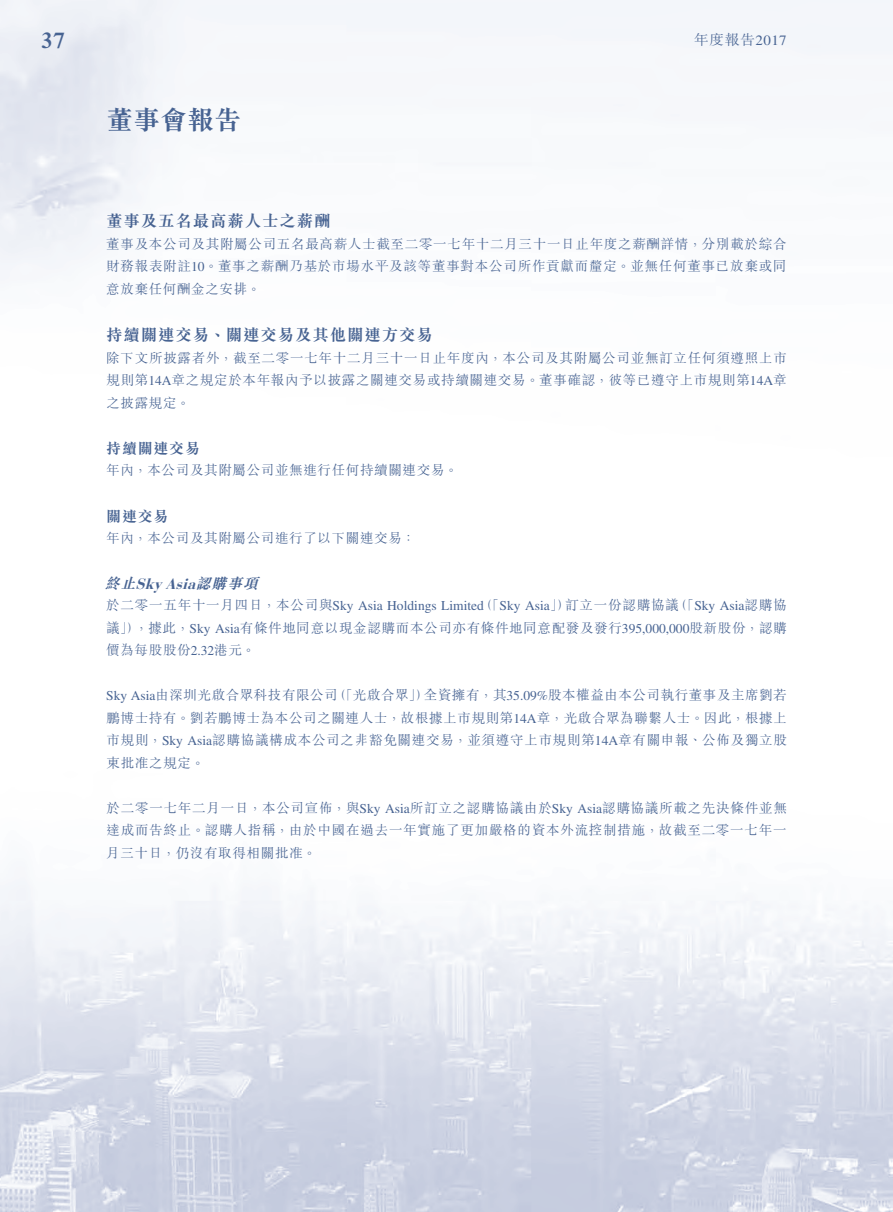
<style>
.page{position:relative;width:893px;height:1212px;background:#fff}
.page>*{position:absolute;margin:0;border:0;box-sizing:border-box;transform-origin:0 0}
.t1{font:700 27px "M Sung HK";color:#476392}
.t2{font:600 22.5px "Times LT Std";color:#476392;scale:1.05 1}
.t3{font:700 16.5px "M Sung HK";letter-spacing:.05em;color:#476392}
.t4{font:italic 700 15px "Bauer Bodoni Std";color:#476392}
.t5{font:700 15px "M Sung HK";letter-spacing:.05em;color:#476392}
.t6{font:300 14.25px "M Sung HK";color:#476392;scale:1.05 1}
.t7{font:300 13.5px/22.5px "M Sung HK";letter-spacing:.05em;color:#476392;text-align:justify}
.t8{font:13.5px "Times LT Std";color:#476392}
.s1{font-family:"Times LT Std";font-weight:400}
.s2{font-family:"M Sung HK"}
.s3{font-family:"M Sung HK";font-weight:300}
</style>
<div class="page">
<img style="left:0;top:0;width:893px;height:1212px">
<h2 class="t2" style="left:41px;top:27px;width:25px">37</h2>
<h1 class="t1" style="left:106px;top:102px;width:136px">董事會報告</h1>
<p class="t6" style="left:694px;top:30px;width:90px">年度報告<span class="s1">2017</span></p>
<p class="t3" style="left:106px;top:210px;width:226px">董事及五名最高薪人士之薪酬</p>
<p class="t7" style="left:106px;top:232px;width:682px">董事及本公司及其附屬公司五名最高薪人士截至二零一七年十二月三十一日止年度之薪酬詳情，分別載於綜合財務報表附註<span class="s1">10</span>。董事之薪酬乃基於市場水平及該等董事對本公司所作貢獻而釐定。並無任何董事已放棄或同意放棄任何酬金之安排。</p>
<p class="t3" style="left:106px;top:324px;width:328px">持續關連交易、關連交易及其他關連方交易</p>
<p class="t7" style="left:106px;top:346px;width:682px">除下文所披露者外，截至二零一七年十二月三十一日止年度內，本公司及其附屬公司並無訂立任何須遵照上市規則第<span class="s1">14A</span>章之規定於本年報內予以披露之關連交易或持續關連交易。董事確認，彼等已遵守上市規則第<span class="s1">14A</span>章之披露規定。</p>
<p class="t5" style="left:106px;top:438px;width:95px">持續關連交易</p>
<p class="t7" style="left:106px;top:458px;width:353px">年內，本公司及其附屬公司並無進行任何持續關連交易。</p>
<p class="t5" style="left:106px;top:506px;width:64px">關連交易</p>
<p class="t7" style="left:106px;top:526px;width:311px">年內，本公司及其附屬公司進行了以下關連交易：</p>
<p class="t4" style="left:105px;top:575px;width:160px"><span class="s2">終止</span>Sky Asia<span class="s2">認購事項</span></p>
<p class="t8" style="left:674px;top:598px;width:114px"><span class="s3">（「</span>Sky Asia<span class="s3">認購協</span></p>
<p class="t7" style="left:565px;top:593px;width:115px">訂立一份認購協議</p>
<p class="t8" style="left:106px;top:598px;width:379px"><span class="s3">於二零一五年十一月四日，本公司與</span>Sky Asia Holdings Limited</p>
<p class="t7" style="left:135px;top:616px;width:653px">，據此，<span class="s1">Sky Asia</span>有條件地同意以現金認購而本公司亦有條件地同意配發及發行<span class="s1">395,000,000</span>股新股份，認購</p>
<p class="t8" style="left:479px;top:598px;width:93px"><span class="s3">（「</span>Sky Asia<span class="s3">」）</span></p>
<p class="t7" style="left:106px;top:616px;width:151px">議」）<br>價為每股股份<span class="s1">2.32</span>港元。</p>
<p class="t7" style="left:424px;top:683px;width:364px">全資擁有，其<span class="s1">35.09%</span>股本權益由本公司執行董事及主席劉若</p>
<p class="t7" style="left:106px;top:683px;width:682px;text-align:left"><span class="s1">Sky Asia</span>由深圳光啟合眾科技有限公司<br>鵬博士持有。劉若鵬博士為本公司之關連人士，故根據上市規則第<span class="s1">14A</span>章，光啟合眾為聯繫人士。因此，根據上市規則，<span class="s1">Sky Asia</span>認購協議構成本公司之非豁免關連交易，並須遵守上市規則第<span class="s1">14A</span>章有關申報、公佈及獨立股東批准之規定。</p>
<p class="t7" style="left:106px;top:796px;width:682px">於二零一七年二月一日，本公司宣佈，與<span class="s1">Sky Asia</span>所訂立之認購協議由於<span class="s1">Sky Asia</span>認購協議所載之先決條件並無達成而告終止。認購人指稱，由於中國在過去一年實施了更加嚴格的資本外流控制措施，故截至二零一七年一月三十日，仍沒有取得相關批准。</p>
<p class="t7" style="left:333px;top:683px;width:98px">（「光啟合眾」）</p>
</div>
